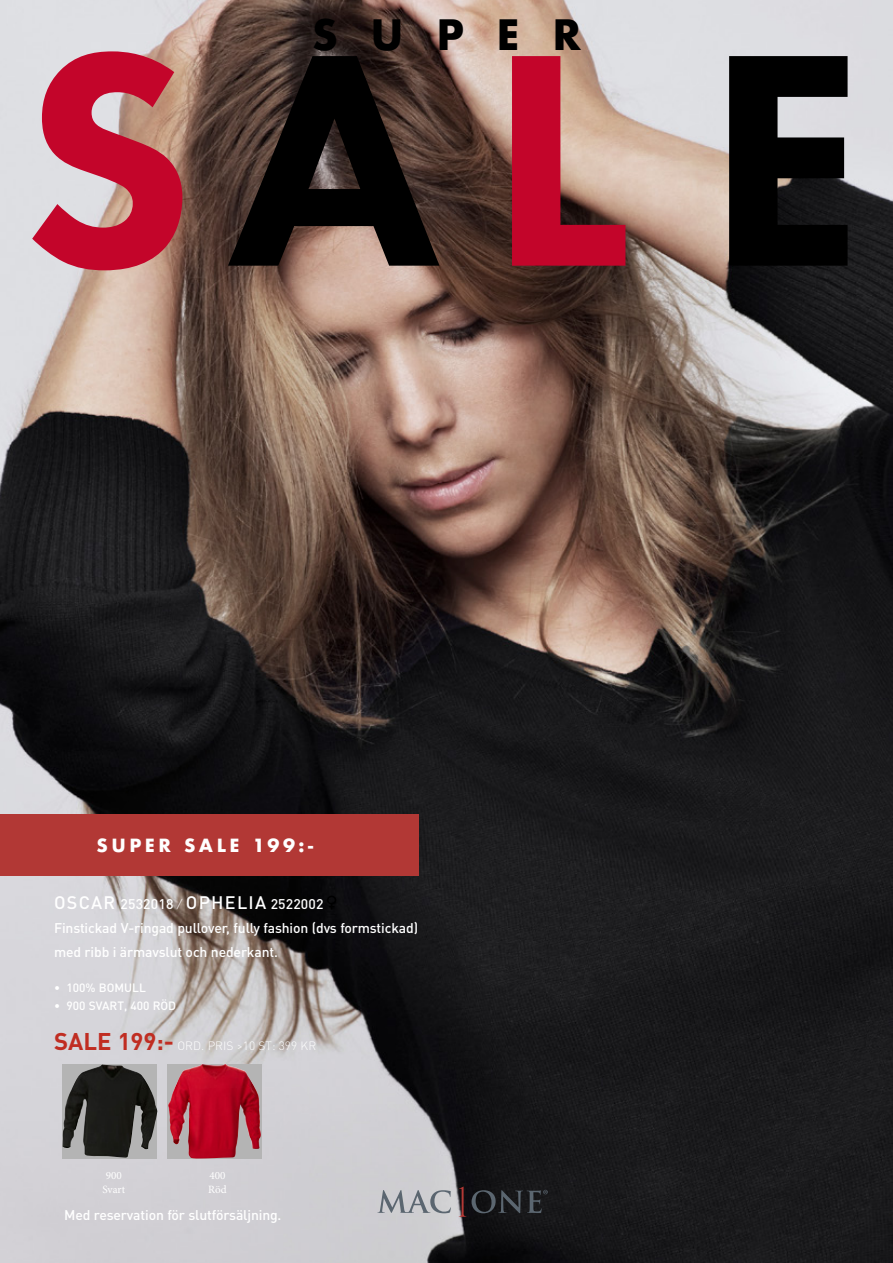
<style>
.page{position:relative;width:893px;height:1263px;background:#fff}
.page>*{position:absolute;margin:0;border:0;box-sizing:border-box;transform-origin:0 0}
.t1{font:800 314.1px "Futura PT";color:#c3052a}
.t2{font:700 40.65px "Futura";letter-spacing:.8em;color:#000}
.t3{font:700 17.7px "Futura";letter-spacing:.2em;color:#fff}
.t4{font:500 13.95px/23.9px "DIN Pro";letter-spacing:-.01em;color:#fff}
.t5{font:300 12px "DIN Pro";color:#fff}
.t6{font:500 12px "DIN Pro";color:#fff}
.t7{font:11.1px/13.4px "Minion Pro";color:#fff}
.s1{color:#000}
.s2{font-size:17.85px}
.s3{font-family:"Helvetica Neue LT Pro";font-weight:100;font-stretch:expanded}
.s4{font-weight:700;font-size:23.85px;color:#c02d22}
</style>
<div class="page">
<img style="left:0;top:0;width:893px;height:1263px">
<svg style="left:327px;top:896px;width:9px;height:14px"></svg>
<svg style="left:167px;top:1064px;width:95px;height:94px;fill:#b4b2b2"></svg>
<img style="left:168px;top:1064px;width:71px;height:94px">
<img style="left:62px;top:1064px;width:95px;height:93px">
<svg style="left:377px;top:1190px;width:74px;height:23px"></svg>
<svg style="left:472px;top:1190px;width:76px;height:23px"></svg>
<svg style="left:459px;top:1186px;width:7px;height:31px"></svg>
<div style="left:0;top:814px;width:418px;height:61px;background:#b23835"></div>
<h2 class="t2" style="left:312px;top:6px;width:271px">SUPER</h2>
<h1 class="t1" style="left:22px;top:-36px;width:844px">S<span class="s1">A</span> L<span class="s1">E</span></h1>
<p class="t3" style="left:96px;top:833px;width:218px">SUPER SALE 199:-</p>
<p class="t4" style="left:54px;top:892px;width:366px"><span class="s2">OSCAR</span> 2532018 <span class="s3">/</span> <span class="s2">OPHELIA</span> 2522002<br>Finstickad V-ringad pullover, fully fashion (dvs formstickad) med ribb i ärmavslut och nederkant.</p>
<p class="t6" style="left:54px;top:979px;width:93px">• 100% BOMULL</p>
<p class="t6" style="left:54px;top:997px;width:124px">• 900 SVART, 400 RÖD</p>
<p class="t5" style="left:54px;top:1037px;width:264px"><span class="s4">SALE 199:-</span> ORD. PRIS &gt;10 ST: 399 KR</p>
<p class="t7" style="left:102px;top:1169px;width:24px">900<br>Svart</p>
<p class="t7" style="left:208px;top:1169px;width:20px">400<br>Röd</p>
<p class="t4" style="left:64px;top:1202px;width:219px">Med reservation för slutförsäljning.</p>
</div>
